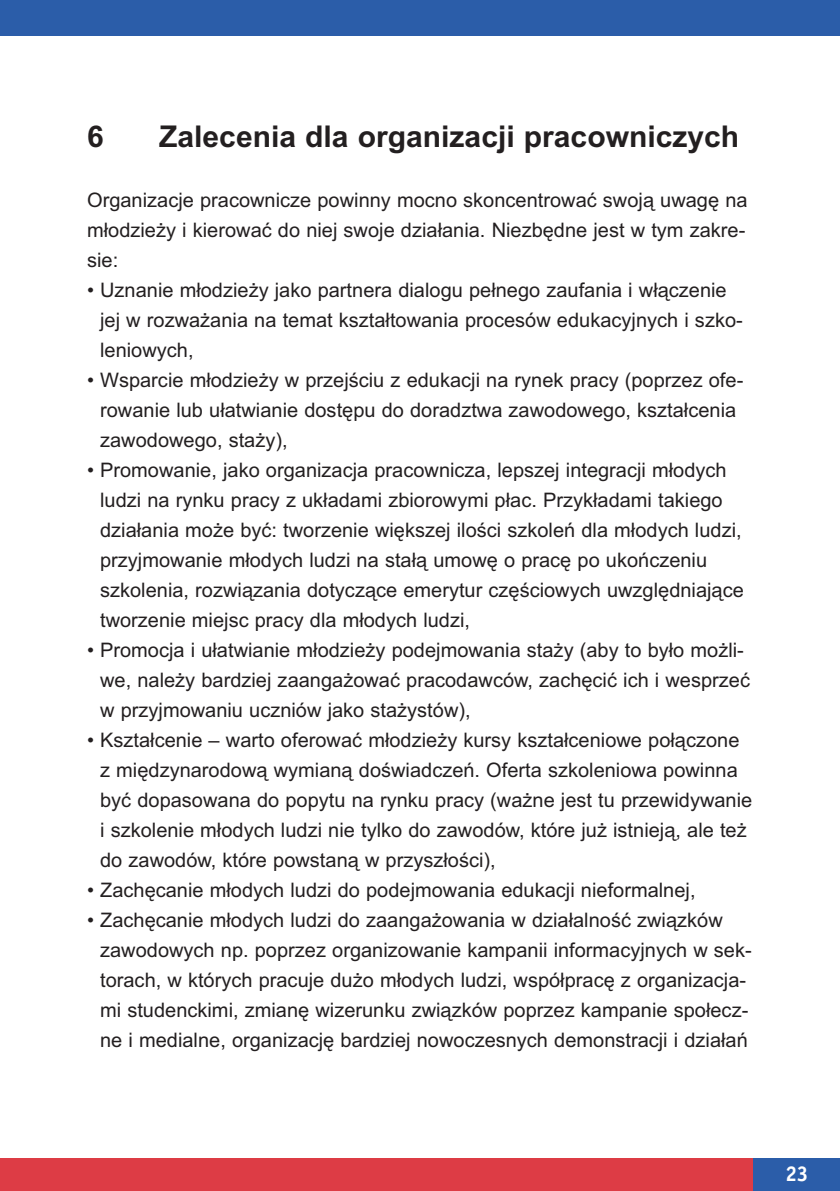
<style>
.page{position:relative;width:840px;height:1191px;background:#fff}
.page>*{position:absolute;margin:0;border:0;box-sizing:border-box;transform-origin:0 0}
.t1{font:700 30px "Arial";color:#231f20}
.t2{font:700 22px "Officina Sans";color:#fff}
.t3{font:20px/30px "Arial";color:#231f20}
</style>
<div class="page">
<div style="left:0;top:1158px;width:763px;height:33px;background:#dd3c45"></div>
<div style="left:752px;top:1158px;width:87px;height:33px;background:#2b5da9"></div>
<div style="left:0;top:0;width:839px;height:36px;background:#2b5da9"></div>
<h1 class="t1" style="left:87px;top:119px;width:18px">6</h1>
<h1 class="t1" style="left:159px;top:119px;width:581px">Zalecenia dla organizacji pracowniczych</h1>
<p class="t3" style="left:87px;top:185px;width:661px;text-align:justify">Organizacje pracownicze powinny mocno skoncentrować swoją uwagę na młodzieży i kierować do niej swoje działania. Niezbędne jest w tym zakre&shy;sie:</p>
<p class="t3" style="left:100px;top:275px;width:643px;text-indent:-13px">• Uznanie młodzieży jako partnera dialogu pełnego zaufania i włączenie jej w rozważania na temat kształtowania procesów edukacyjnych i szko&shy;leniowych,</p>
<p class="t3" style="left:100px;top:365px;width:644px;text-indent:-13px">• Wsparcie młodzieży w przejściu z edukacji na rynek pracy (poprzez ofe&shy;rowanie lub ułatwianie dostępu do doradztwa zawodowego, kształcenia zawodowego, staży),</p>
<p class="t3" style="left:100px;top:455px;width:645px;text-indent:-13px">• Promowanie, jako organizacja pracownicza, lepszej integracji młodych ludzi na rynku pracy z układami zbiorowymi płac. Przykładami takiego działania może być: tworzenie większej ilości szkoleń dla młodych ludzi, przyjmowanie młodych ludzi na stałą umowę o pracę po ukończeniu szkolenia, rozwiązania dotyczące emerytur częściowych uwzględniające tworzenie miejsc pracy dla młodych ludzi,</p>
<p class="t3" style="left:100px;top:635px;width:651px;text-indent:-13px">• Promocja i ułatwianie młodzieży podejmowania staży (aby to było możli&shy;we, należy bardziej zaangażować pracodawców, zachęcić ich i wesprzeć w przyjmowaniu uczniów jako stażystów),</p>
<p class="t3" style="left:100px;top:725px;width:653px;text-indent:-13px">• Kształcenie – warto oferować młodzieży kursy kształceniowe połączone z międzynarodową wymianą doświadczeń. Oferta szkoleniowa powinna być dopasowana do popytu na rynku pracy (ważne jest tu przewidywanie i szkolenie młodych ludzi nie tylko do zawodów, które już istnieją, ale też do zawodów, które powstaną w przyszłości),</p>
<p class="t3" style="left:87px;top:875px;width:609px">• Zachęcanie młodych ludzi do podejmowania edukacji nieformalnej,</p>
<p class="t3" style="left:100px;top:905px;width:652px;text-indent:-13px">• Zachęcanie młodych ludzi do zaangażowania w działalność związków zawodowych np. poprzez organizowanie kampanii informacyjnych w sek&shy;torach, w których pracuje dużo młodych ludzi, współpracę z organizacja&shy;mi studenckimi, zmianę wizerunku związków poprzez kampanie społecz&shy;ne i medialne, organizację bardziej nowoczesnych demonstracji i działań</p>
<p class="t2" style="left:785px;top:1160px;width:24px">23</p>
</div>
